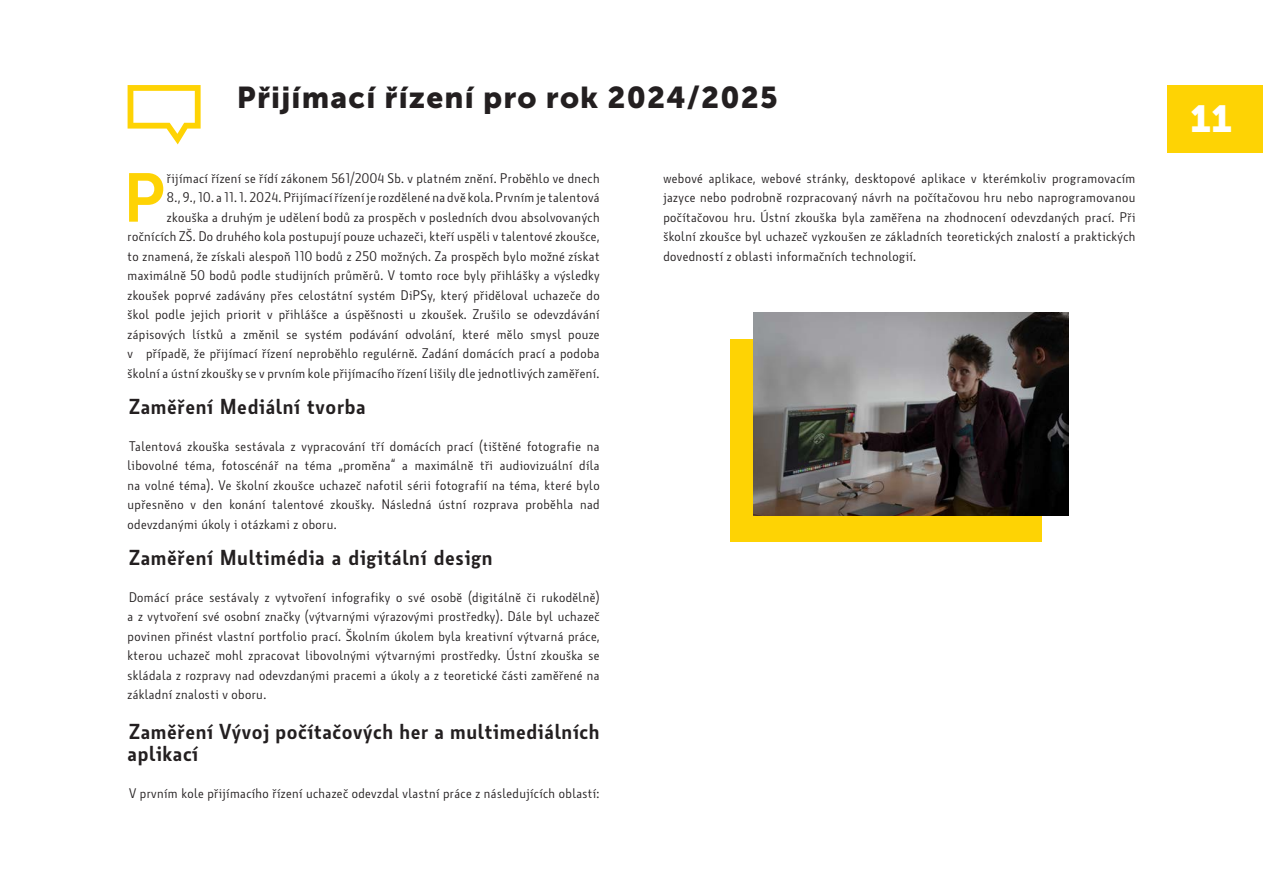
<style>
.page{position:relative;width:1263px;height:893px;background:#fff}
.page>*{position:absolute;margin:0;border:0;box-sizing:border-box;transform-origin:0 0}
.Odstavec_s_iniciálou{font:68.4px "Museo Sans 700";color:#fed304}
.t1{font:37.5px "Museo Sans 900";color:#fff}
.Nadpis_1__úrovně{font:30px "Museo Sans 900";letter-spacing:.04em;color:#231f20}
.Běžný_odstavec{font:600 21px/22.5px "Botanika";letter-spacing:.03em;color:#231f20}
.Běžný_odstavec-2{font:13.5px/19.5px "Botanika";letter-spacing:.03em;color:#231f20;text-align:justify}
.Odstavec_s_iniciálou-2{font:13.5px/19.5px "Botanika";letter-spacing:.03em;color:#231f20;text-align:right}
</style>
<div class="page">
<div style="left:1167px;top:85px;width:96px;height:67px;background:#fed304"></div>
<svg style="left:128px;top:85px;width:73px;height:59px"></svg>
<div style="left:730px;top:339px;width:311px;height:202px;background:#fed304"></div>
<img style="left:754px;top:313px;width:315px;height:202px">
<p class="Nadpis_1__úrovně" style="left:237px;top:80px;width:542px">Přijímací řízení pro rok 2024/2025</p>
<p class="Odstavec_s_iniciálou-2" style="left:128px;top:168px;width:474px">řijímací řízení se řídí zákonem 561/2004 Sb. v platném znění. Proběhlo ve dnech<br>8., 9., 10. a 11. 1. 2024. Přijímací řízení je rozdělené na dvě kola. Prvním je talentová zkouška a druhým je udělení bodů za prospěch v posledních dvou absolvovaných ročnících ZŠ. Do druhého kola postupují pouze uchazeči, kteří uspěli v talentové zkoušce, to znamená, že získali alespoň 110 bodů z 250 možných. Za prospěch bylo možné získat maximálně 50 bodů podle studijních průměrů. V tomto roce byly přihlášky a výsledky zkoušek poprvé zadávány přes celostátní systém DiPSy, který přiděloval uchazeče do škol podle jejich priorit v přihlášce a úspěšnosti u zkoušek. Zrušilo se odevzdávání zápisových lístků a změnil se systém podávání odvolání, které mělo smysl pouze v případě, že přijímací řízení neproběhlo regulérně. Zadání domácích prací a podoba školní a ústní zkoušky se v prvním kole přijímacího řízení lišily dle jednotlivých zaměření.</p>
<p class="Běžný_odstavec" style="left:129px;top:395px;width:238px">Zaměření Mediální tvorba</p>
<p class="Běžný_odstavec-2" style="left:128px;top:436px;width:474px">Talentová zkouška sestávala z vypracování tří domácích prací (tištěné fotografie na libovolné téma, fotoscénář na téma „proměna“ a maximálně tři audiovizuální díla na volné téma). Ve školní zkoušce uchazeč nafotil sérii fotografií na téma, které bylo upřesněno v den konání talentové zkoušky. Následná ústní rozprava proběhla nad odevzdanými úkoly i otázkami z oboru.</p>
<p class="Běžný_odstavec" style="left:129px;top:547px;width:365px">Zaměření Multimédia a digitální design</p>
<p class="Běžný_odstavec-2" style="left:128px;top:587px;width:474px">Domácí práce sestávaly z vytvoření infografiky o své osobě (digitálně či rukodělně) a z vytvoření své osobní značky (výtvarnými výrazovými prostředky). Dále byl uchazeč povinen přinést vlastní portfolio prací. Školním úkolem byla kreativní výtvarná práce, kterou uchazeč mohl zpracovat libovolnými výtvarnými prostředky. Ústní zkouška se skládala z rozpravy nad odevzdanými pracemi a úkoly a z teoretické části zaměřené na základní znalosti v oboru.</p>
<p class="Běžný_odstavec" style="left:128px;top:720px;width:473px">Zaměření Vývoj počítačových her a multimediálních aplikací</p>
<p class="Běžný_odstavec-2" style="left:129px;top:783px;width:472px">V prvním kole přijímacího řízení uchazeč odevzdal vlastní práce z následujících oblastí:</p>
<p class="Odstavec_s_iniciálou" style="left:123px;top:160px;width:44px">P</p>
<p class="Běžný_odstavec-2" style="left:663px;top:168px;width:474px">webové aplikace, webové stránky, desktopové aplikace v kterémkoliv programovacím jazyce nebo podrobně rozpracovaný návrh na počítačovou hru nebo naprogramovanou počítačovou hru. Ústní zkouška byla zaměřena na zhodnocení odevzdaných prací. Při školní zkoušce byl uchazeč vyzkoušen ze základních teoretických znalostí a praktických dovedností z oblasti informačních technologií.</p>
<h2 class="t1" style="left:1190px;top:98px;width:43px">11</h2>
</div>
